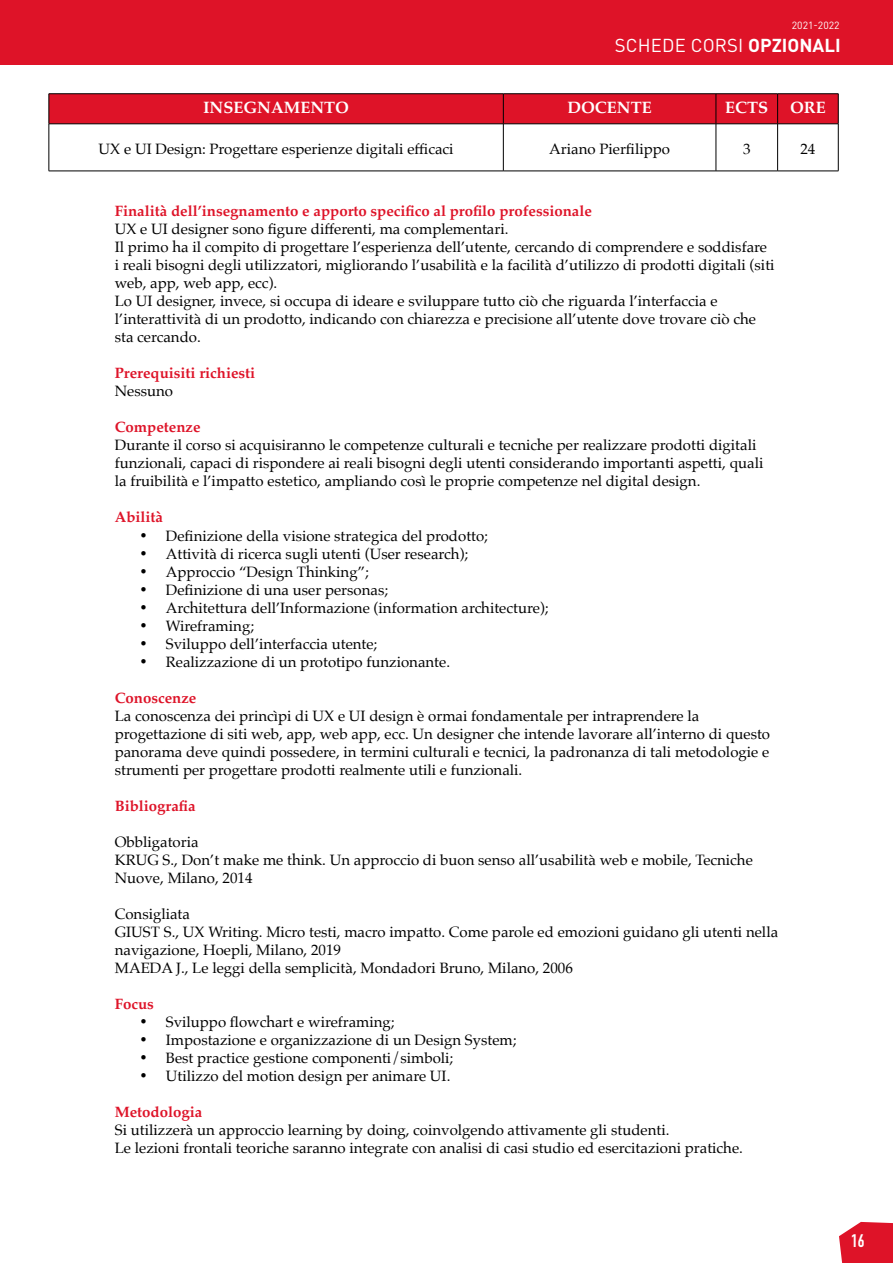
<style>
.page{position:relative;width:893px;height:1263px;background:#fff}
.page>*{position:absolute;margin:0;border:0;box-sizing:border-box;transform-origin:0 0}
.t1{font:18.45px "DIN Pro";letter-spacing:.01em;color:#fff}
.t2{font:700 17.85px "DIN Condensed";color:#fff}
.t3{font:700 16.5px "Palatino";color:#fff}
.t4{font:15px/18px "Palatino";color:#000}
.t5{font:700 15px "Palatino";color:#de1328}
.t6{font:10.35px "DIN Pro";color:#fff}
.s1{font-family:"DIN";font-weight:700}
</style>
<div class="page">
<div style="left:0;top:0;width:893px;height:65px;background:#de1328"></div>
<svg style="left:839px;top:1222px;width:54px;height:41px;background:#e1293c"></svg>
<svg style="left:50px;top:94px;width:788px;height:30px;background:#d71227"></svg>
<hr style="left:49px;top:93px;width:454px;height:1px;background:#000">
<hr style="left:49px;top:94px;width:1px;height:30px;background:#000">
<hr style="left:503px;top:93px;width:213px;height:1px;background:#000">
<hr style="left:503px;top:94px;width:1px;height:30px;background:#000">
<hr style="left:716px;top:93px;width:62px;height:1px;background:#000">
<hr style="left:716px;top:94px;width:1px;height:30px;background:#000">
<hr style="left:778px;top:93px;width:60px;height:1px;background:#000">
<hr style="left:777px;top:94px;width:1px;height:30px;background:#000">
<hr style="left:838px;top:94px;width:1px;height:30px;background:#000">
<hr style="left:49px;top:124px;width:454px;height:1px;background:#000">
<hr style="left:49px;top:124px;width:1px;height:47px;background:#000">
<hr style="left:503px;top:124px;width:213px;height:1px;background:#000">
<hr style="left:503px;top:124px;width:1px;height:47px;background:#000">
<hr style="left:716px;top:124px;width:62px;height:1px;background:#000">
<hr style="left:716px;top:124px;width:1px;height:47px;background:#000">
<hr style="left:778px;top:124px;width:60px;height:1px;background:#000">
<hr style="left:777px;top:124px;width:1px;height:47px;background:#000">
<hr style="left:838px;top:124px;width:1px;height:47px;background:#000">
<hr style="left:49px;top:171px;width:454px;height:1px;background:#000">
<hr style="left:503px;top:171px;width:213px;height:1px;background:#000">
<hr style="left:716px;top:171px;width:62px;height:1px;background:#000">
<hr style="left:778px;top:171px;width:60px;height:1px;background:#000">
<p class="t6" style="left:792px;top:18px;width:49px">2021-2022</p>
<p class="t1" style="left:615px;top:33px;width:227px">SCHEDE CORSI <span class="s1">OPZIONALI</span></p>
<p class="t3" style="left:203px;top:94px;width:147px">INSEGNAMENTO</p>
<p class="t3" style="left:567px;top:94px;width:86px">DOCENTE</p>
<p class="t3" style="left:725px;top:94px;width:45px">ECTS</p>
<p class="t3" style="left:790px;top:94px;width:37px">ORE</p>
<p class="t4" style="left:99px;top:139px;width:356px">UX e UI Design: Progettare esperienze digitali efficaci</p>
<p class="t4" style="left:549px;top:139px;width:122px">Ariano Pierfilippo</p>
<p class="t4" style="left:743px;top:139px;width:9px">3</p>
<p class="t4" style="left:800px;top:139px;width:16px">24</p>
<p class="t5" style="left:115px;top:199px;width:479px">Finalità dell’insegnamento e apporto specifico al profilo professionale</p>
<p class="t4" style="left:115px;top:220px;width:661px">UX e UI designer sono figure differenti, ma complementari.<br>Il primo ha il compito di progettare l’esperienza dell’utente, cercando di comprendere e soddisfare i reali bisogni degli utilizzatori, migliorando l’usabilità e la facilità d’utilizzo di prodotti digitali (siti web, app, web app, ecc).<br>Lo UI designer, invece, si occupa di ideare e sviluppare tutto ciò che riguarda l’interfaccia e l’interattività di un prodotto, indicando con chiarezza e precisione all’utente dove trovare ciò che sta cercando.</p>
<p class="t5" style="left:115px;top:361px;width:142px">Prerequisiti richiesti</p>
<p class="t4" style="left:115px;top:382px;width:60px">Nessuno</p>
<p class="t5" style="left:115px;top:415px;width:87px">Competenze</p>
<p class="t4" style="left:115px;top:436px;width:650px">Durante il corso si acquisiranno le competenze culturali e tecniche per realizzare prodotti digitali funzionali, capaci di rispondere ai reali bisogni degli utenti considerando importanti aspetti, quali la fruibilità e l’impatto estetico, ampliando così le proprie competenze nel digital design.</p>
<p class="t5" style="left:115px;top:505px;width:50px">Abilità</p>
<p class="t4" style="left:140px;top:526px;width:349px">• Definizione della visione strategica del prodotto;</p>
<p class="t4" style="left:140px;top:544px;width:329px">• Attività di ricerca sugli utenti (User research);</p>
<p class="t4" style="left:140px;top:562px;width:230px">• Approccio “Design Thinking”;</p>
<p class="t4" style="left:140px;top:580px;width:249px">• Definizione di una user personas;</p>
<p class="t4" style="left:140px;top:598px;width:410px">• Architettura dell’Informazione (information architecture);</p>
<p class="t4" style="left:140px;top:616px;width:115px">• Wireframing;</p>
<p class="t4" style="left:140px;top:634px;width:239px">• Sviluppo dell’interfaccia utente;</p>
<p class="t4" style="left:140px;top:652px;width:311px">• Realizzazione di un prototipo funzionante.</p>
<p class="t5" style="left:115px;top:685px;width:83px">Conoscenze</p>
<p class="t4" style="left:115px;top:706px;width:657px">La conoscenza dei princìpi di UX e UI design è ormai fondamentale per intraprendere la progettazione di siti web, app, web app, ecc. Un designer che intende lavorare all’interno di questo panorama deve quindi possedere, in termini culturali e tecnici, la padronanza di tali metodologie e strumenti per progettare prodotti realmente utili e funzionali.</p>
<p class="t5" style="left:115px;top:793px;width:82px">Bibliografia</p>
<p class="t4" style="left:115px;top:832px;width:639px">Obbligatoria<br>KRUG S., Don’t make me think. Un approccio di buon senso all’usabilità web e mobile, Tecniche<br>Nuove, Milano, 2014</p>
<p class="t4" style="left:115px;top:904px;width:665px">Consigliata<br>GIUST S., UX Writing. Micro testi, macro impatto. Come parole ed emozioni guidano gli utenti nella navigazione, Hoepli, Milano, 2019<br>MAEDA J., Le leggi della semplicità, Mondadori Bruno, Milano, 2006</p>
<p class="t5" style="left:115px;top:991px;width:41px">Focus</p>
<p class="t4" style="left:140px;top:1012px;width:256px">• Sviluppo flowchart e wireframing;</p>
<p class="t4" style="left:140px;top:1030px;width:378px">• Impostazione e organizzazione di un Design System;</p>
<p class="t4" style="left:140px;top:1048px;width:315px">• Best practice gestione componenti/simboli;</p>
<p class="t4" style="left:140px;top:1066px;width:312px">• Utilizzo del motion design per animare UI.</p>
<p class="t5" style="left:115px;top:1099px;width:89px">Metodologia</p>
<p class="t4" style="left:115px;top:1120px;width:630px">Si utilizzerà un approccio learning by doing, coinvolgendo attivamente gli studenti.<br>Le lezioni frontali teoriche saranno integrate con analisi di casi studio ed esercitazioni pratiche.</p>
<p class="t2" style="left:851px;top:1228px;width:15px">16</p>
</div>
